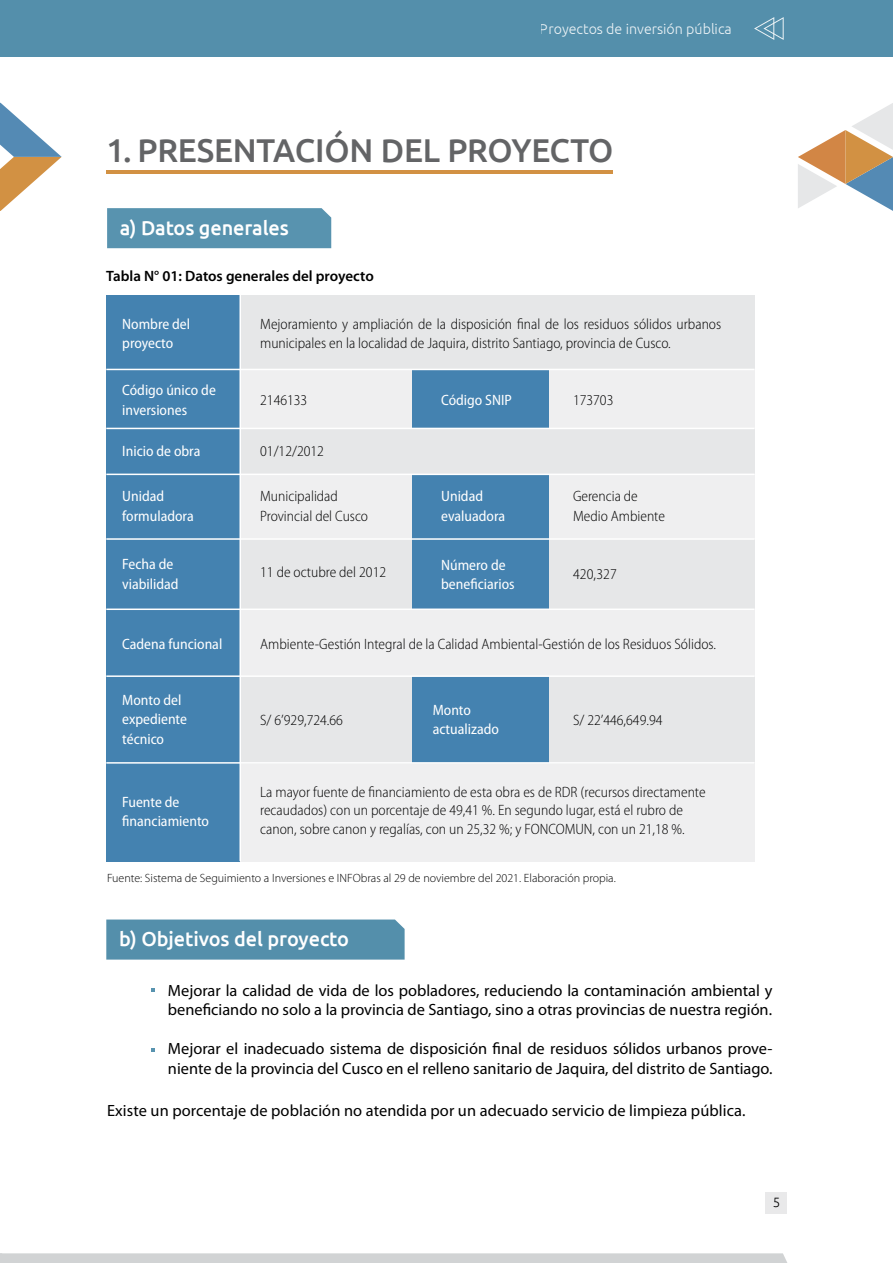
<style>
.page{position:relative;width:893px;height:1263px;background:#fff}
.page>*{position:absolute;margin:0;border:0;box-sizing:border-box;transform-origin:0 0}
.t1{font:500 33px "Ubuntu";letter-spacing:-.005em;color:#636466}
.t2{font:500 20.25px "Ubuntu";letter-spacing:-.005em;color:#fff}
.t3{font:16.35px/19.6px "Myriad Pro";color:#000}
.t4{font:300 semi-condensed 15px/19.5px "Myriad Pro";color:#000}
.t5{font:semi-condensed 15px/19.5px "Myriad Pro";color:#fff}
.t6{font:600 15px "Myriad Pro";color:#000}
.t7{font:300 14.25px "Ubuntu";color:#fff}
.t8{font:300 13.5px "Ubuntu";color:#000}
.t9{font:300 12px "Myriad Pro";color:#000}
</style>
<div class="page">
<div style="left:0;top:0;width:893px;height:57px;background:#548fab"></div>
<svg style="left:754px;top:17px;width:30px;height:23px"></svg>
<svg style="left:0;top:1253px;width:787px;height:10px;background:#d2d4d5"></svg>
<div style="left:765px;top:1191px;width:22px;height:22px;background:#e9e9ea"></div>
<hr style="left:106px;top:170px;width:507px;height:3px;background:#d29143">
<div style="left:240px;top:370px;width:515px;height:491px;background:#efeff0"></div>
<div style="left:106px;top:295px;width:134px;height:566px;background:#4482b0"></div>
<div style="left:240px;top:295px;width:515px;height:74px;background:#e6e7e8"></div>
<div style="left:240px;top:428px;width:515px;height:46px;background:#e6e7e8"></div>
<div style="left:240px;top:539px;width:515px;height:70px;background:#e6e7e8"></div>
<div style="left:240px;top:676px;width:515px;height:88px;background:#e6e7e8"></div>
<hr style="left:239px;top:295px;width:2px;height:566px;background:#fff">
<div style="left:412px;top:369px;width:137px;height:59px;background:#4482b0"></div>
<div style="left:412px;top:474px;width:137px;height:135px;background:#4482b0"></div>
<div style="left:412px;top:676px;width:137px;height:87px;background:#4482b0"></div>
<hr style="left:106px;top:369px;width:649px;height:1px;background:#fff">
<hr style="left:106px;top:428px;width:649px;height:1px;background:#fff">
<hr style="left:106px;top:474px;width:649px;height:1px;background:#fff">
<hr style="left:106px;top:538px;width:649px;height:2px;background:#fff">
<hr style="left:106px;top:608px;width:649px;height:2px;background:#fff">
<hr style="left:106px;top:675px;width:649px;height:2px;background:#fff">
<hr style="left:106px;top:762px;width:649px;height:2px;background:#fff">
<div style="left:107px;top:208px;width:224px;height:40px;background:#5893af"></div>
<svg style="left:0;top:103px;width:62px;height:108px"></svg>
<svg style="left:798px;top:103px;width:95px;height:108px"></svg>
<div style="left:106px;top:919px;width:299px;height:40px;background:#548fab"></div>
<svg style="left:151px;top:988px;width:4px;height:4px"></svg>
<svg style="left:151px;top:1048px;width:4px;height:4px"></svg>
<p class="t7" style="left:540px;top:21px;width:193px">Proyectos de inversión pública</p>
<h1 class="t1" style="left:106px;top:129px;width:509px">1. PRESENTACIÓN DEL PROYECTO</h1>
<h2 class="t2" style="left:120px;top:215px;width:171px">a) Datos generales</h2>
<p class="t6" style="left:106px;top:267px;width:269px">Tabla N° 01: Datos generales del proyecto</p>
<p class="t5" style="left:122px;top:314px;width:69px">Nombre del proyecto</p>
<p class="t5" style="left:122px;top:381px;width:95px">Código único de inversiones</p>
<p class="t5" style="left:122px;top:442px;width:80px">Inicio de obra</p>
<p class="t5" style="left:122px;top:487px;width:73px">Unidad formuladora</p>
<p class="t5" style="left:122px;top:555px;width:58px">Fecha de viabilidad</p>
<p class="t5" style="left:122px;top:634px;width:102px">Cadena funcional</p>
<p class="t5" style="left:122px;top:690px;width:66px">Monto del expediente técnico</p>
<p class="t5" style="left:122px;top:792px;width:88px">Fuente de financiamiento</p>
<p class="t4" style="left:260px;top:314px;width:463px">Mejoramiento y ampliación de la disposición final de los residuos sólidos urbanos municipales en la localidad de Jaquira, distrito Santiago, provincia de Cusco.</p>
<p class="t5" style="left:441px;top:390px;width:72px">Código SNIP</p>
<p class="t4" style="left:260px;top:390px;width:49px">2146133</p>
<p class="t4" style="left:573px;top:390px;width:42px">173703</p>
<p class="t4" style="left:260px;top:442px;width:65px">01/12/2012</p>
<p class="t4" style="left:260px;top:487px;width:109px">Municipalidad<br>Provincial del Cusco</p>
<p class="t4" style="left:573px;top:487px;width:94px">Gerencia de<br>Medio Ambiente</p>
<p class="t5" style="left:441px;top:487px;width:66px">Unidad evaluadora</p>
<p class="t5" style="left:441px;top:555px;width:75px">Número de beneficiarios</p>
<p class="t4" style="left:260px;top:563px;width:127px">11 de octubre del 2012</p>
<p class="t4" style="left:573px;top:565px;width:45px">420,327</p>
<p class="t4" style="left:260px;top:634px;width:457px">Ambiente-Gestión Integral de la Calidad Ambiental-Gestión de los Residuos Sólidos.</p>
<p class="t4" style="left:260px;top:710px;width:84px">S/ 6’929,724.66</p>
<p class="t5" style="left:433px;top:700px;width:68px">Monto actualizado</p>
<p class="t4" style="left:573px;top:710px;width:91px">S/ 22’446,649.94</p>
<p class="t4" style="left:260px;top:782px;width:447px;line-height:18.8px">La mayor fuente de financiamiento de esta obra es de RDR (recursos directamente recaudados) con un porcentaje de 49,41 %. En segundo lugar, está el rubro de canon, sobre canon y regalías, con un 25,32 %; y FONCOMUN, con un 21,18 %.</p>
<p class="t9" style="left:107px;top:871px;width:510px">Fuente: Sistema de Seguimiento a Inversiones e INFObras al 29 de noviembre del 2021. Elaboración propia.</p>
<h2 class="t2" style="left:119px;top:926px;width:232px">b) Objetivos del proyecto</h2>
<p class="t3" style="left:168px;top:980px;width:606px">Mejorar la calidad de vida de los pobladores, reduciendo la contaminación ambiental y beneficiando no solo a la provincia de Santiago, sino a otras provincias de nuestra región.</p>
<p class="t3" style="left:168px;top:1039px;width:606px">Mejorar el inadecuado sistema de disposición final de residuos sólidos urbanos prove&shy;niente de la provincia del Cusco en el relleno sanitario de Jaquira, del distrito de Santiago.</p>
<p class="t3" style="left:107px;top:1101px;width:640px">Existe un porcentaje de población no atendida por un adecuado servicio de limpieza pública.</p>
<p class="t8" style="left:773px;top:1194px;width:9px">5</p>
</div>
